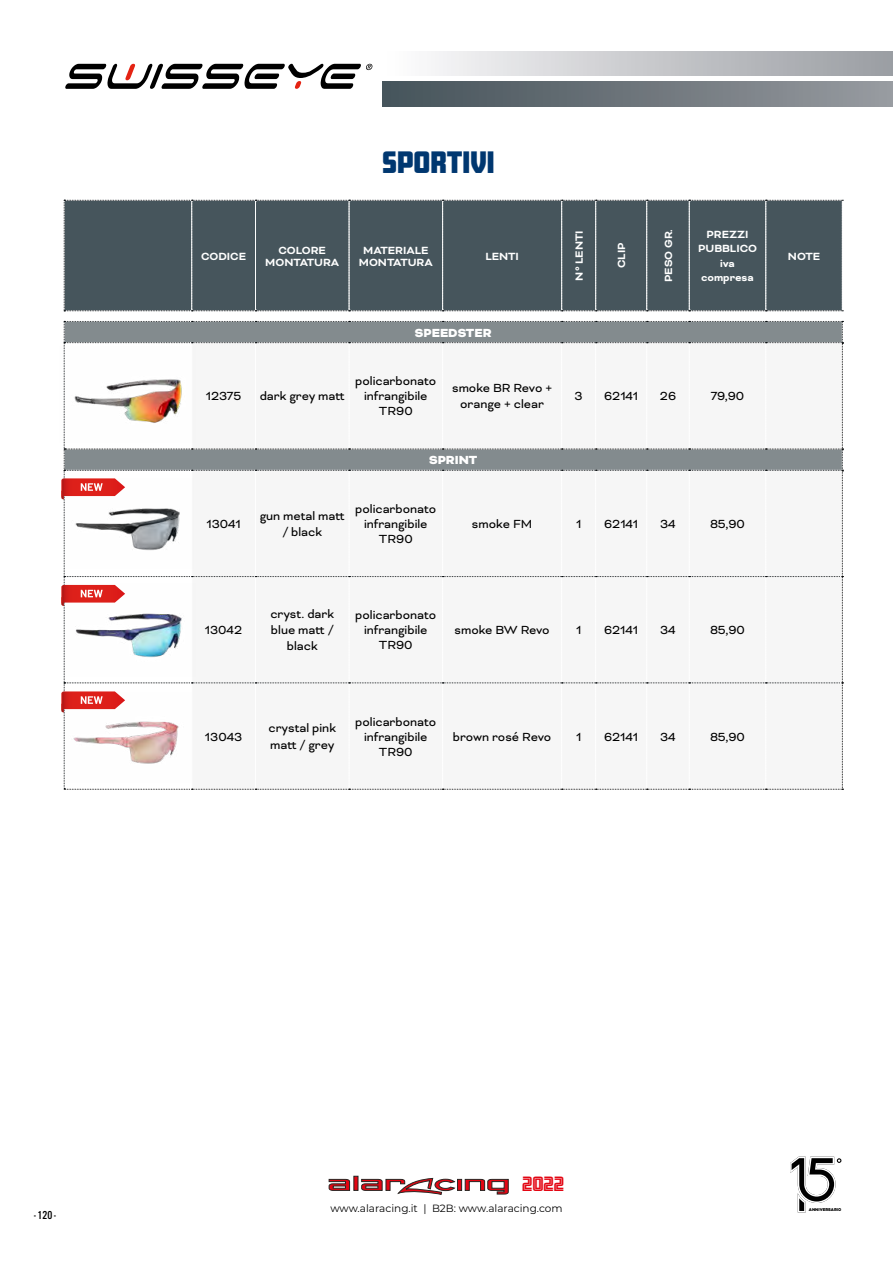
<style>
.page{position:relative;width:893px;height:1263px;background:#fff}
.page>*{position:absolute;margin:0;border:0;box-sizing:border-box;transform-origin:0 0}
.t1{font:900 27px "Amboy";color:#003770}
.t2{font:18px "Amboy Inline";color:#e30613}
.t3{font:13.5px/15px "Bicyclette";color:#000;text-align:center}
.t4{font:900 13.5px "Bicyclette";color:#fff}
.t5{font:13.5px "Bicyclette";letter-spacing:-.02em;color:#000}
.t6{font:700 12px/14.4px "Bicyclette";color:#fff;text-align:center}
.t7{font:12px "Alternate Got No 3 D";color:#000}
.t8{font:10.5px "Montserrat";color:#000}
.t9{font:900 4.8px "Bicyclette";color:#000;scale:.9 1}
</style>
<div class="page">
<svg style="left:65px;top:64px;width:307px;height:25px"></svg>
<svg style="left:329px;top:1176px;width:180px;height:19px"></svg>
<div style="left:382px;top:51px;width:511px;height:25px;background:linear-gradient(to right,#fefdfe,#999ca1)"></div>
<div style="left:382px;top:82px;width:511px;height:25px;background:linear-gradient(to right,#445259,#979a9f)"></div>
<div style="left:64px;top:200px;width:779px;height:111px;background:#46555c"></div>
<svg style="left:61px;top:321px;width:782px;height:469px"></svg>
<img style="left:66px;top:478px;width:128px;height:91px">
<img style="left:64px;top:584px;width:131px;height:92px">
<img style="left:64px;top:692px;width:128px;height:91px">
<svg style="left:790px;top:1156px;width:52px;height:56px"></svg>
<p class="t1" style="left:382px;top:147px;width:114px">SPORTIVI</p>
<p class="t6" style="left:201px;top:249px;width:46px">CODICE</p>
<p class="t6" style="left:279px;top:243px;width:49px">COLORE</p>
<p class="t6" style="left:265px;top:255px;width:75px">MONTATURA</p>
<p class="t6" style="left:363px;top:243px;width:67px">MATERIALE</p>
<p class="t6" style="left:359px;top:255px;width:75px">MONTATURA</p>
<p class="t6" style="left:485px;top:249px;width:35px">LENTI</p>
<p class="t6" style="left:572px;top:281px;width:52px;rotate:-90deg">N° LENTI</p>
<p class="t6" style="left:614px;top:268px;width:27px;rotate:-90deg">CLIP</p>
<p class="t6" style="left:661px;top:282px;width:55px;rotate:-90deg">PESO GR.</p>
<p class="t6" style="left:698px;top:227px;width:60px">PREZZI<br>PUBBLICO</p>
<p class="t6" style="left:720px;top:256px;width:16px">iva</p>
<p class="t6" style="left:701px;top:270px;width:54px">compresa</p>
<p class="t4" style="left:415px;top:324px;width:78px">SPEEDSTER</p>
<p class="t3" style="left:206px;top:389px;width:37px">12375</p>
<p class="t3" style="left:260px;top:389px;width:87px">dark grey matt</p>
<p class="t3" style="left:355px;top:374px;width:83px">policarbonato infrangibile<br>TR90</p>
<p class="t3" style="left:452px;top:380px;width:102px;line-height:16.2px">smoke BR Revo + orange + clear</p>
<p class="t3" style="left:575px;top:389px;width:10px">3</p>
<p class="t3" style="left:604px;top:389px;width:35px">62141</p>
<p class="t3" style="left:660px;top:389px;width:18px">26</p>
<p class="t3" style="left:711px;top:389px;width:35px">79,90</p>
<p class="t4" style="left:429px;top:452px;width:50px">SPRINT</p>
<p class="t3" style="left:206px;top:516px;width:36px">13041</p>
<p class="t3" style="left:260px;top:508px;width:87px;line-height:16.2px">gun metal matt / black</p>
<p class="t3" style="left:355px;top:501px;width:83px">policarbonato infrangibile<br>TR90</p>
<p class="t3" style="left:472px;top:516px;width:62px">smoke FM</p>
<p class="t3" style="left:576px;top:516px;width:7px">1</p>
<p class="t3" style="left:604px;top:516px;width:35px">62141</p>
<p class="t3" style="left:660px;top:516px;width:17px">34</p>
<p class="t3" style="left:710px;top:516px;width:36px">85,90</p>
<p class="t3" style="left:205px;top:623px;width:39px">13042</p>
<p class="t3" style="left:270px;top:606px;width:65px;line-height:16.2px">cryst. dark blue matt / black</p>
<p class="t3" style="left:355px;top:608px;width:83px">policarbonato infrangibile<br>TR90</p>
<p class="t5" style="left:454px;top:622px;width:97px">smoke BW Revo</p>
<p class="t3" style="left:576px;top:623px;width:7px">1</p>
<p class="t3" style="left:604px;top:623px;width:35px">62141</p>
<p class="t3" style="left:660px;top:623px;width:17px">34</p>
<p class="t3" style="left:710px;top:623px;width:36px">85,90</p>
<p class="t3" style="left:205px;top:729px;width:39px">13043</p>
<p class="t3" style="left:268px;top:720px;width:69px;line-height:16.2px;text-align:left">crystal pink matt / grey</p>
<p class="t3" style="left:355px;top:714px;width:83px">policarbonato infrangibile<br>TR90</p>
<p class="t3" style="left:453px;top:729px;width:100px">brown rosé Revo</p>
<p class="t3" style="left:576px;top:729px;width:7px">1</p>
<p class="t3" style="left:604px;top:729px;width:35px">62141</p>
<p class="t3" style="left:660px;top:729px;width:17px">34</p>
<p class="t3" style="left:710px;top:729px;width:36px">85,90</p>
<p class="t6" style="left:788px;top:249px;width:34px">NOTE</p>
<p class="t7" style="left:34px;top:1209px;width:23px">- 120 -</p>
<h2 class="t2" style="left:522px;top:1173px;width:43px">2022</h2>
<p class="t8" style="left:330px;top:1201px;width:234px">www.alaracing.it | B2B: www.alaracing.com</p>
<p class="t9" style="left:809px;top:1206px;width:38px">ANNIVERSARIO</p>
</div>
